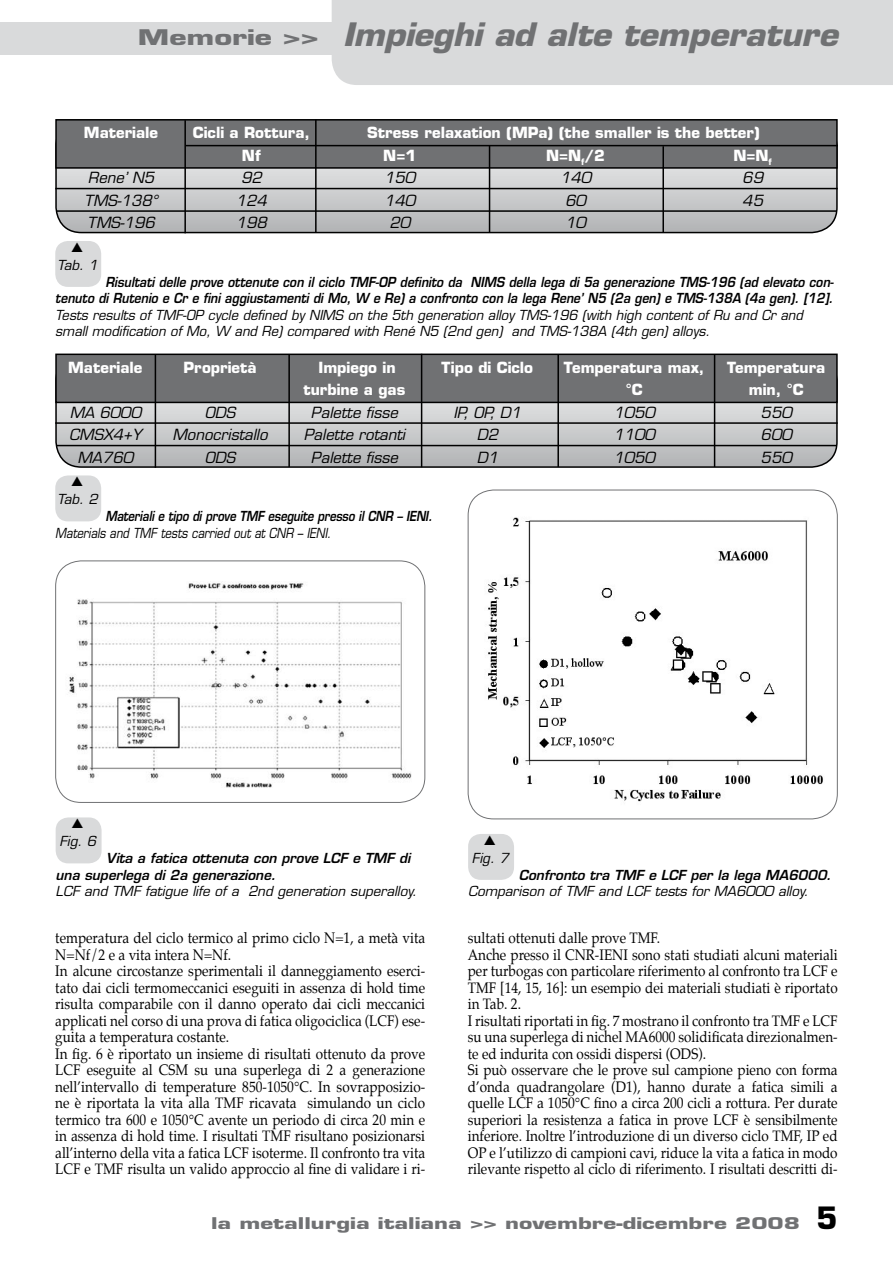
<style>
.page{position:relative;width:893px;height:1263px;background:#fff}
.page>*{position:absolute;margin:0;border:0;box-sizing:border-box;transform-origin:0 0}
.t1{font:italic 700 31.5px "Eurostile";letter-spacing:-.01em;color:#707173;scale:1.07 1}
.t2{font:700 15.75px "Eurostile";color:#707173;scale:1.43 1}
.t3{font:15px/16.5px "Palatino";color:#000;scale:.9 1}
.t4{font:italic 15px/22.5px "Eurostile";color:#000;text-align:center}
.t5{font:700 15px/22.5px "Eurostile";color:#fff;text-align:center}
.t6{font:italic 13.5px/16.5px "Eurostile";color:#000}
.t7{font:italic 600 13.5px/16.5px "Eurostile";color:#000;text-align:right;scale:.9 1}
.t8{font:italic 600 13.5px/16.5px "Eurostile";color:#000}
.t9{font:italic 600 13.5px "Eurostile";color:#000;scale:.84 1}
.t10{font:italic 13.5px "Eurostile";color:#000;scale:.84 1}
.s1{font-style:normal;font-size:21px}
.s2{font-weight:700;font-style:normal;color:#fff}
.s3{font-size:30px;color:#000}
</style>
<div class="page">
<div style="left:0;top:22px;width:893px;height:33px;background:#d9dadb"></div>
<div style="left:332px;top:0;width:561px;height:85px;background:#d9dadb"></div>
<svg style="left:58px;top:169px;width:779px;height:64px;background:#c6c7c9"></svg>
<div style="left:55px;top:120px;width:783px;height:113px;border:2px solid #000;border-radius:26px"></div>
<div style="left:56px;top:120px;width:781px;height:48px;background:#707173"></div>
<div style="left:55px;top:119px;width:783px;height:50px;border:2px solid #000"></div>
<hr style="left:184px;top:120px;width:2px;height:113px;background:#000">
<hr style="left:315px;top:119px;width:2px;height:113px;background:#000">
<hr style="left:489px;top:146px;width:1px;height:87px;background:#000">
<hr style="left:662px;top:146px;width:2px;height:86px;background:#000">
<hr style="left:186px;top:145px;width:652px;height:1px;background:#000">
<hr style="left:55px;top:188px;width:783px;height:1px;background:#000">
<hr style="left:57px;top:210px;width:780px;height:2px;background:#000">
<div style="left:55px;top:241px;width:46px;height:46px;background:#d9dadb;border-radius:13px"></div>
<svg style="left:58px;top:403px;width:779px;height:64px;background:#c5c6c8"></svg>
<div style="left:55px;top:354px;width:783px;height:114px;border:2px solid #000;border-radius:26px"></div>
<div style="left:56px;top:354px;width:781px;height:48px;background:#707173"></div>
<div style="left:55px;top:354px;width:783px;height:49px;border:2px solid #000"></div>
<hr style="left:155px;top:355px;width:1px;height:113px;background:#000">
<hr style="left:288px;top:354px;width:2px;height:113px;background:#000">
<hr style="left:421px;top:354px;width:1px;height:113px;background:#000">
<hr style="left:557px;top:354px;width:2px;height:113px;background:#000">
<hr style="left:714px;top:354px;width:1px;height:113px;background:#000">
<hr style="left:55px;top:422px;width:783px;height:2px;background:#000">
<hr style="left:57px;top:445px;width:780px;height:1px;background:#000">
<div style="left:55px;top:475px;width:46px;height:46px;background:#d9dadb;border-radius:13px"></div>
<img style="left:69px;top:582px;width:343px;height:205px">
<div style="left:55px;top:560px;width:370px;height:243px;border:1px solid #707173;border-radius:26px"></div>
<div style="left:56px;top:817px;width:46px;height:46px;background:#d9dadb;border-radius:13px"></div>
<img style="left:488px;top:517px;width:335px;height:285px">
<div style="left:468px;top:490px;width:370px;height:329px;border:1px solid #707173;border-radius:26px"></div>
<div style="left:468px;top:834px;width:46px;height:46px;background:#d9dadb;border-radius:13px"></div>
<h1 class="t1" style="left:138px;top:15px;width:656px"><span class="s1">Memorie &gt;&gt;</span> Impieghi ad alte temperature</h1>
<p class="t5" style="left:84px;top:121px;width:76px">Materiale</p>
<p class="t4" style="left:84px;top:166px;width:75px;text-align:left">Rene’ N5<br>TMS-138°<br>TMS-196</p>
<p class="t5" style="left:193px;top:121px;width:119px">Cicli a Rottura,<br>Nf</p>
<p class="t4" style="left:236px;top:166px;width:33px">92<br>124<br>198</p>
<p class="t5" style="left:383px;top:121px;width:378px;text-align:left;text-indent:-16px">Stress relaxation (MPa) (the smaller is the better)<br>N=1</p>
<p class="t4" style="left:384px;top:166px;width:33px">150<br>140<br>20</p>
<p class="t4" style="left:546px;top:144px;width:60px"><span class="s2">N=N</span><sub>f</sub><span class="s2">/2<br></span>140<br>60<br>10</p>
<p class="t4" style="left:733px;top:144px;width:40px"><span class="s2">N=N</span><sub>f<br></sub>69<br>45</p>
<p class="t6" style="left:57px;top:257px;width:42px">Tab. 1</p>
<p class="t7" style="left:55px;top:274px;width:867px">Risultati delle prove ottenute con il ciclo TMF-OP definito da NIMS della lega di 5a generazione TMS-196 (ad elevato con-<br>tenuto di Rutenio e Cr e fini aggiustamenti di Mo, W e Re) a confronto con la lega Rene’ N5 (2a gen) e TMS-138A (4a gen). [12].</p>
<p class="t6" style="left:55px;top:307px;width:749px">Tests results of TMF-OP cycle defined by NIMS on the 5th generation alloy TMS-196 (with high content of Ru and Cr and small modification of Mo, W and Re) compared with René N5 (2nd gen) and TMS-138A (4th gen) alloys.</p>
<p class="t5" style="left:68px;top:356px;width:76px">Materiale</p>
<p class="t4" style="left:69px;top:401px;width:74px">MA 6000<br>CMSX4+Y<br>MA760</p>
<p class="t5" style="left:184px;top:356px;width:75px">Proprietà</p>
<p class="t4" style="left:172px;top:401px;width:97px">ODS<br>Monocristallo<br>ODS</p>
<p class="t5" style="left:442px;top:356px;width:93px">Tipo di Ciclo</p>
<p class="t4" style="left:453px;top:401px;width:69px">IP, OP, D1<br>D2<br>D1</p>
<p class="t5" style="left:303px;top:356px;width:103px">Impiego in turbine a gas</p>
<p class="t4" style="left:304px;top:401px;width:103px">Palette fisse<br>Palette rotanti<br>Palette fisse</p>
<p class="t5" style="left:564px;top:356px;width:142px">Temperatura max, °C</p>
<p class="t4" style="left:613px;top:401px;width:43px;text-align:justify">1050<br>1100<br>1050</p>
<p class="t5" style="left:727px;top:356px;width:100px">Temperatura min, °C</p>
<p class="t4" style="left:761px;top:401px;width:33px;text-align:justify">550<br>600<br>550</p>
<p class="t6" style="left:57px;top:491px;width:42px">Tab. 2</p>
<p class="t9" style="left:105px;top:508px;width:391px">Materiali e tipo di prove TMF eseguite presso il CNR – IENI.</p>
<p class="t10" style="left:55px;top:525px;width:330px">Materials and TMF tests carried out at CNR – IENI.</p>
<p class="t6" style="left:59px;top:833px;width:38px">Fig. 6</p>
<p class="t8" style="left:56px;top:850px;width:356px;text-indent:51px">Vita a fatica ottenuta con prove LCF e TMF di una superlega di 2a generazione.</p>
<p class="t6" style="left:56px;top:883px;width:363px">LCF and TMF fatigue life of a 2nd generation superalloy.</p>
<p class="t6" style="left:472px;top:849px;width:38px">Fig. 7</p>
<p class="t8" style="left:519px;top:866px;width:314px">Confronto tra TMF e LCF per la lega MA6000.</p>
<p class="t6" style="left:468px;top:883px;width:342px">Comparison of TMF and LCF tests for MA6000 alloy.</p>
<p class="t3" style="left:55px;top:930px;width:413px">temperatura del ciclo termico al primo ciclo N=1, a metà vita N=Nf/2 e a vita intera N=Nf.<br>In alcune circostanze sperimentali il danneggiamento eserci&shy;tato dai cicli termomeccanici eseguiti in assenza di hold time risulta comparabile con il danno operato dai cicli meccanici applicati nel corso di una prova di fatica oligociclica (LCF) ese&shy;guita a temperatura costante.<br>In fig. 6 è riportato un insieme di risultati ottenuto da prove LCF eseguite al CSM su una superlega di 2 a generazione nell’intervallo di temperature 850-1050°C. In sovrapposizio&shy;ne è riportata la vita alla TMF ricavata simulando un ciclo termico tra 600 e 1050°C avente un periodo di circa 20 min e in assenza di hold time. I risultati TMF risultano posizionarsi all’interno della vita a fatica LCF isoterme. Il confronto tra vita LCF e TMF risulta un valido approccio al fine di validare i ri-</p>
<p class="t3" style="left:468px;top:930px;width:413px">sultati ottenuti dalle prove TMF.<br>Anche presso il CNR-IENI sono stati studiati alcuni materiali per turbogas con particolare riferimento al confronto tra LCF e TMF [14, 15, 16]: un esempio dei materiali studiati è riportato in Tab. 2.<br>I risultati riportati in fig. 7 mostrano il confronto tra TMF e LCF su una superlega di nichel MA6000 solidificata direzionalmen&shy;te ed indurita con ossidi dispersi (ODS).<br>Si può osservare che le prove sul campione pieno con forma d’onda quadrangolare (D1), hanno durate a fatica simili a quelle LCF a 1050°C fino a circa 200 cicli a rottura. Per durate superiori la resistenza a fatica in prove LCF è sensibilmente inferiore. Inoltre l’introduzione di un diverso ciclo TMF, IP ed OP e l’utilizzo di campioni cavi, riduce la vita a fatica in modo rilevante rispetto al ciclo di riferimento. I risultati descritti di-</p>
<p class="t2" style="left:211px;top:1213px;width:440px">la metallurgia italiana &gt;&gt; novembre-dicembre 2008 <span class="s3">5</span></p>
</div>
